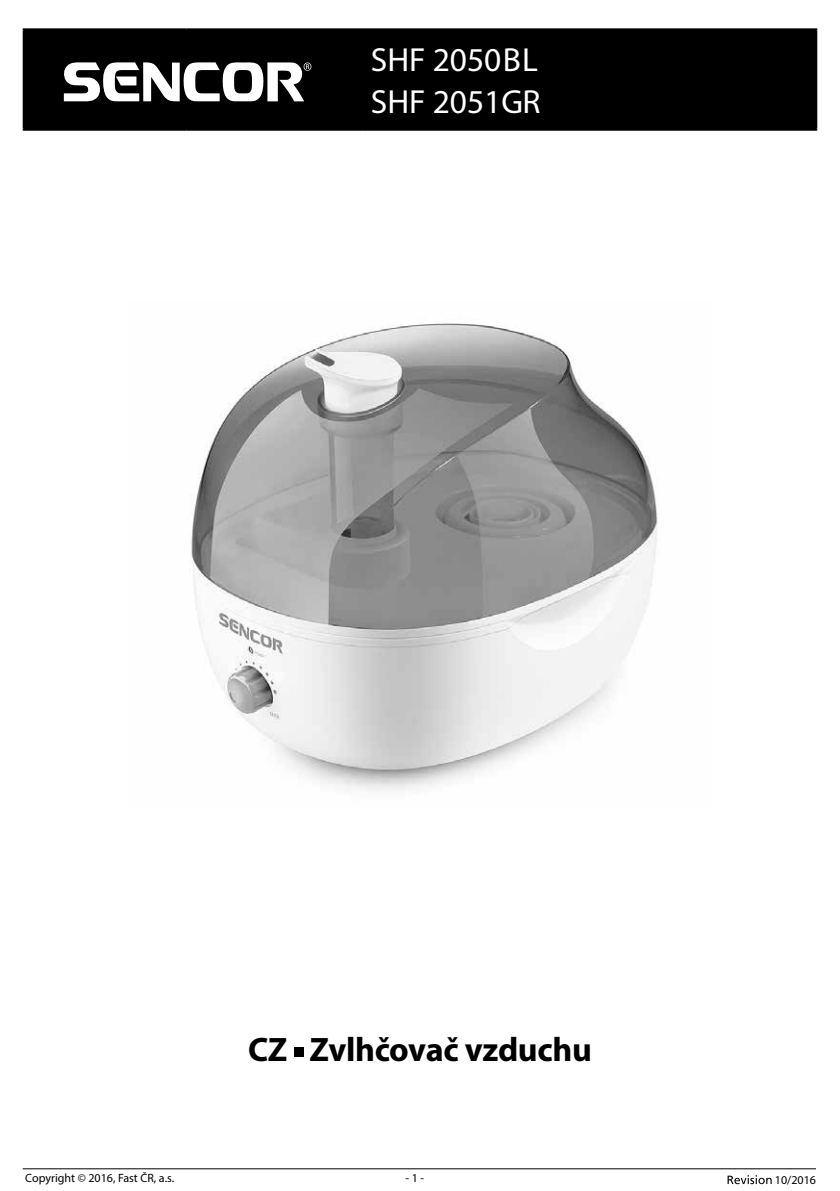
<style>
.page{position:relative;width:840px;height:1191px;background:#fff}
.page>*{position:absolute;margin:0;border:0;box-sizing:border-box;transform-origin:0 0}
.t1{font:700 34px "Myriad Pro";letter-spacing:-.01em;color:#000}
.t2{font:33.4px/41.8px "Myriad Pro";color:#fff}
.t3{font:12px "Myriad Pro";color:#000}
</style>
<div class="page">
<svg style="left:727px;top:1175px;width:44px;height:9px"></svg>
<hr style="left:23px;top:1168px;width:792px;height:1px;background:#000">
<img style="left:191px;top:323px;width:467px;height:468px">
<div style="left:293px;top:1047px;width:10px;height:10px;background:#000"></div>
<div style="left:25px;top:30px;width:789px;height:99px;background:#000"></div>
<hr style="left:23px;top:28px;width:163px;height:2px;background:#000">
<hr style="left:23px;top:30px;width:2px;height:99px;background:#000">
<hr style="left:186px;top:28px;width:176px;height:2px;background:#000">
<hr style="left:185px;top:30px;width:2px;height:99px;background:#000">
<hr style="left:362px;top:28px;width:454px;height:2px;background:#000">
<hr style="left:361px;top:30px;width:2px;height:99px;background:#000">
<hr style="left:814px;top:30px;width:2px;height:99px;background:#000">
<hr style="left:23px;top:129px;width:163px;height:2px;background:#000">
<hr style="left:186px;top:129px;width:176px;height:2px;background:#000">
<hr style="left:362px;top:129px;width:454px;height:2px;background:#000">
<svg style="left:63px;top:62px;width:248px;height:40px"></svg>
<h2 class="t2" style="left:370px;top:39px;width:171px">SHF 2050BL<br>SHF 2051GR</h2>
<h1 class="t1" style="left:248px;top:1027px;width:345px">CZ Zvlhčovač vzduchu</h1>
<p class="t3" style="left:25px;top:1170px;width:150px">Copyright © 2016, Fast ČR, a.s.</p>
<p class="t3" style="left:405px;top:1170px;width:20px">- 1 -</p>
<p class="t3" style="left:774px;top:1172px;width:43px">10/2016</p>
</div>
